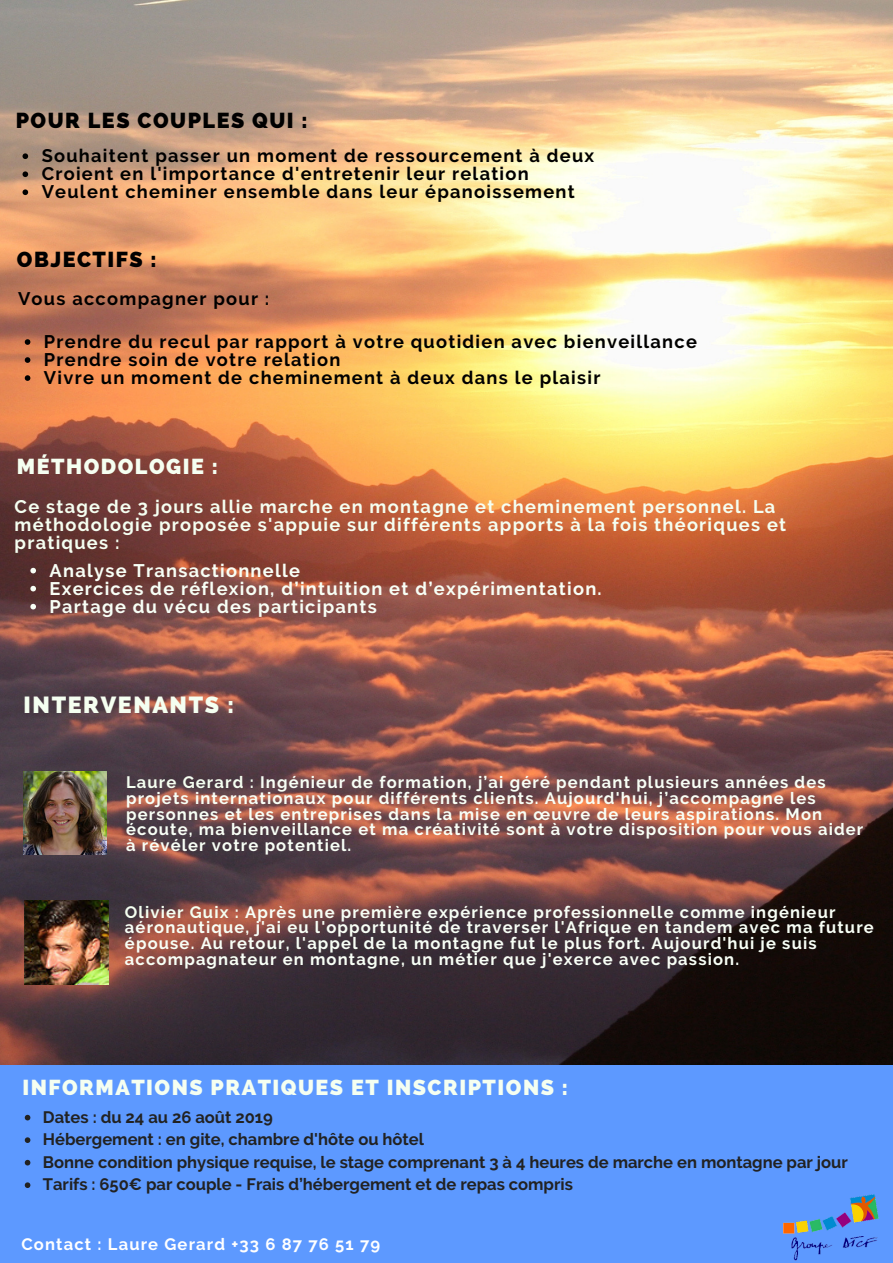
<style>
.page{position:relative;width:893px;height:1263px;background:#fff}
.page>*{position:absolute;margin:0;border:0;box-sizing:border-box;transform-origin:0 0}
.t1{font:800 23.25px "Raleway";letter-spacing:.07em;color:#f5fff1}
.t2{font:800 21.45px "Raleway";letter-spacing:.07em;color:#f5fff1}
.t3{font:800 21.45px "Raleway";letter-spacing:.07em;color:#000}
.t4{font:700 18.15px/18px "Raleway";letter-spacing:.07em;color:#000}
.t5{font:700 18.15px/18px "Raleway";letter-spacing:.07em;color:#f5fff1}
.t6{font:700 18.15px/18px "Raleway";letter-spacing:.07em;color:#f8fff6}
.t7{font:700 16.5px/15.8px "Raleway";letter-spacing:.07em;color:#f8fff6}
.t8{font:700 16.5px/22.5px "Raleway";color:#222}
.t9{font:700 16.5px "Raleway";letter-spacing:.07em;color:#fff}
.s1{color:#f5fff1}
</style>
<div class="page">
<img style="left:0;top:0;width:893px;height:1065px">
<svg style="left:23px;top:153px;width:5px;height:6px"></svg>
<svg style="left:23px;top:171px;width:5px;height:6px"></svg>
<svg style="left:23px;top:189px;width:5px;height:6px"></svg>
<svg style="left:25px;top:339px;width:5px;height:6px"></svg>
<svg style="left:25px;top:357px;width:5px;height:6px"></svg>
<svg style="left:25px;top:375px;width:5px;height:6px"></svg>
<svg style="left:30px;top:568px;width:6px;height:5px"></svg>
<svg style="left:30px;top:586px;width:6px;height:5px"></svg>
<svg style="left:30px;top:604px;width:6px;height:5px"></svg>
<div style="left:0;top:1065px;width:893px;height:198px;background:#5d99ff"></div>
<img style="left:24px;top:771px;width:83px;height:84px">
<svg style="left:25px;top:1115px;width:5px;height:5px"></svg>
<svg style="left:25px;top:1137px;width:5px;height:6px"></svg>
<svg style="left:25px;top:1160px;width:5px;height:5px"></svg>
<svg style="left:25px;top:1182px;width:5px;height:6px"></svg>
<img style="left:25px;top:901px;width:83px;height:83px">
<img style="left:784px;top:1194px;width:94px;height:67px">
<h2 class="t3" style="left:16px;top:108px;width:293px">POUR LES COUPLES QUI :</h2>
<p class="t4" style="left:42px;top:147px;width:554px">Souhaitent passer un moment de ressourcement à deux<br>Croient en l'importance d'entretenir leur relation<br>Veulent cheminer ensemble dans leur épanoissement</p>
<h2 class="t3" style="left:17px;top:246px;width:141px">OBJECTIFS :</h2>
<p class="t4" style="left:18px;top:290px;width:253px">Vous accompagner pour :</p>
<p class="t4" style="left:44px;top:333px;width:654px">Prendre du recul par rapport à votre quotidien avec bienveillance<br>Prendre soin de votre relation<br>Vivre un moment de cheminement à deux dans le plaisir</p>
<h2 class="t2" style="left:17px;top:454px;width:202px">MÉTHODOLOGIE :</h2>
<p class="t5" style="left:15px;top:497px;width:773px">Ce stage de 3 jours allie marche en montagne et cheminement personnel. La méthodologie proposée s'appuie sur différents apports à la fois théoriques et pratiques :</p>
<p class="t6" style="left:50px;top:561px;width:554px">Analyse Transactionnelle<br>Exercices de réflexion, d’intuition et d’expérimentation.<br>Partage du vécu des participants</p>
<h1 class="t1" style="left:24px;top:691px;width:212px">INTERVENANTS :</h1>
<p class="t7" style="left:126px;top:774px;width:739px"><span class="s1">Laure Gerard :</span> Ingénieur de formation, j’ai géré pendant plusieurs années des projets internationaux pour différents clients. Aujourd'hui, j’accompagne les personnes et les entreprises dans la mise en œuvre de leurs aspirations. Mon écoute, ma bienveillance et ma créativité sont à votre disposition pour vous aider à révéler votre potentiel.</p>
<p class="t7" style="left:125px;top:904px;width:750px"><span class="s1">Olivier Guix :</span> Après une première expérience professionnelle comme ingénieur aéronautique, j'ai eu l'opportunité de traverser l'Afrique en tandem avec ma future épouse. Au retour, l'appel de la montagne fut le plus fort. Aujourd'hui je suis accompagnateur en montagne, un métier que j'exerce avec passion.</p>
<h2 class="t2" style="left:23px;top:1075px;width:547px">INFORMATIONS PRATIQUES ET INSCRIPTIONS :</h2>
<p class="t8" style="left:43px;top:1105px;width:806px">Dates : du 24 au 26 août 2019<br>Hébergement : en gite, chambre d'hôte ou hôtel<br>Bonne condition physique requise, le stage comprenant 3 à 4 heures de marche en montagne par jour Tarifs : 650€ par couple - Frais d’hébergement et de repas compris</p>
<p class="t9" style="left:21px;top:1234px;width:360px">Contact : Laure Gerard +33 6 87 76 51 79</p>
</div>
